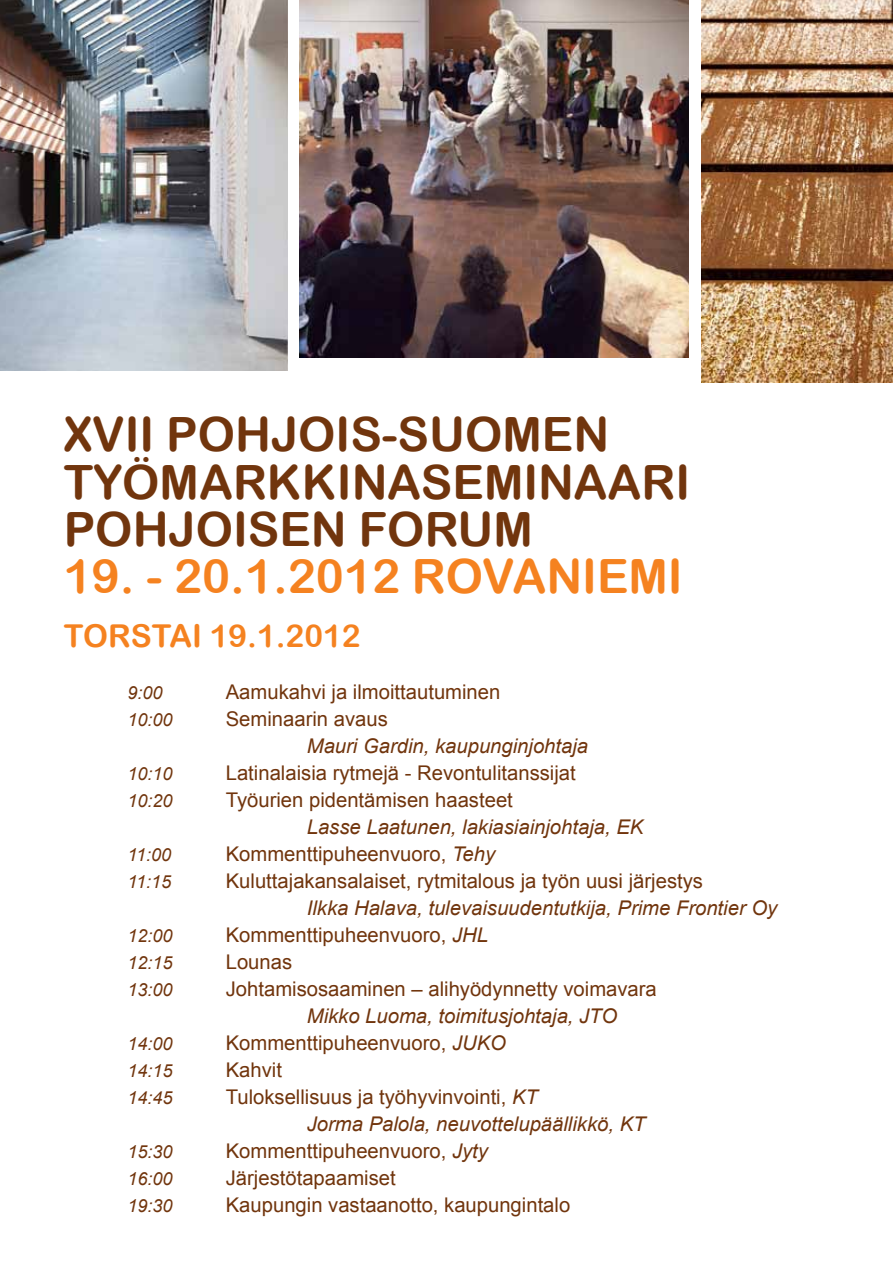
<style>
.page{position:relative;width:893px;height:1276px;background:#fff}
.page>*{position:absolute;margin:0;border:0;box-sizing:border-box;transform-origin:0 0}
.t1{font:47.25px/47.2px "Arial Rounded MT Bold";color:#71350d}
.t2{font:47.25px "Arial Rounded MT Bold";color:#f58220}
.t3{font:31.5px "Arial Rounded MT Bold";color:#f58220}
.t4{font:20.25px "Arial";color:#71350d}
.t5{font:italic 20.25px/27px "Arial";color:#71350d}
.t6{font:italic 18px "Arial";color:#71350d}
.s1{font-style:italic}
.s2{font-style:normal}
</style>
<div class="page">
<img style="left:702px;top:0;width:191px;height:383px">
<img style="left:300px;top:0;width:389px;height:357px">
<img style="left:0;top:0;width:287px;height:370px">
<h1 class="t1" style="left:64px;top:410px;width:547px">XVII POHJOIS-SUOMEN<br>TYÖMARKKINASEMIN</h1>
<h1 class="t1" style="left:573px;top:458px;width:110px">AARI</h1>
<h1 class="t1" style="left:64px;top:505px;width:64px">POHJOISEN</h1>
<h1 class="t1" style="left:359px;top:505px;width:134px">FORUM</h1>
<h1 class="t2" style="left:64px;top:548px;width:382px">19. - 20.1.2012 ROV</h1>
<h1 class="t2" style="left:512px;top:548px;width:61px">ANIEMI</h1>
<h2 class="t3" style="left:64px;top:617px;width:298px">TORSTAI 19.1.2012</h2>
<p class="t6" style="left:128px;top:681px;width:37px">9:00</p>
<p class="t4" style="left:226px;top:678px;width:276px">Aamukahvi ja ilmoittautuminen</p>
<p class="t6" style="left:128px;top:708px;width:47px">10:00</p>
<p class="t4" style="left:226px;top:705px;width:164px">Seminaarin avaus</p>
<p class="t5" style="left:307px;top:732px;width:283px">Mauri Gardin, kaupunginjohtaja</p>
<p class="t6" style="left:128px;top:762px;width:47px">10:10</p>
<p class="t4" style="left:226px;top:759px;width:352px">Latinalaisia rytmejä - Revontulitanssijat</p>
<p class="t6" style="left:128px;top:789px;width:47px">10:20</p>
<p class="t4" style="left:226px;top:786px;width:289px">Työurien pidentämisen haasteet</p>
<p class="t5" style="left:307px;top:813px;width:338px">Lasse Laatunen, lakiasiainjohtaja, EK</p>
<p class="t6" style="left:128px;top:843px;width:45px">11:00</p>
<p class="t4" style="left:226px;top:840px;width:271px">Kommenttipuheenvuoro, <span class="s1">Tehy</span></p>
<p class="t6" style="left:128px;top:870px;width:45px">11:15</p>
<p class="t4" style="left:226px;top:867px;width:479px">Kuluttajakansalaiset, rytmitalous ja työn uusi järjestys</p>
<p class="t5" style="left:307px;top:894px;width:472px">Ilkka Halava, tulevaisuudentutkija, Prime Frontier Oy</p>
<p class="t6" style="left:128px;top:924px;width:47px">12:00</p>
<p class="t4" style="left:226px;top:921px;width:264px">Kommenttipuheenvuoro, <span class="s1">JHL</span></p>
<p class="t6" style="left:128px;top:951px;width:47px">12:15</p>
<p class="t4" style="left:226px;top:948px;width:68px">Lounas</p>
<p class="t6" style="left:128px;top:978px;width:47px">13:00</p>
<p class="t4" style="left:226px;top:975px;width:433px">Johtamisosaaminen – alihyödynnetty voimavara</p>
<p class="t5" style="left:307px;top:1002px;width:312px">Mikko Luoma, toimitusjohtaja, JTO</p>
<p class="t6" style="left:128px;top:1032px;width:47px">14:00</p>
<p class="t4" style="left:226px;top:1029px;width:282px">Kommenttipuheenvuoro, <span class="s1">JUKO</span></p>
<p class="t6" style="left:128px;top:1059px;width:47px">14:15</p>
<p class="t4" style="left:226px;top:1056px;width:58px">Kahvit</p>
<p class="t6" style="left:128px;top:1086px;width:47px">14:45</p>
<p class="t5" style="left:307px;top:1083px;width:340px;text-indent:-81px"><span class="s2">Tuloksellisuus ja työhyvinvointi,</span> KT<br>Jorma Palola, neuvottelupäällikkö, KT</p>
<p class="t6" style="left:128px;top:1140px;width:47px">15:30</p>
<p class="t4" style="left:226px;top:1137px;width:264px">Kommenttipuheenvuoro, <span class="s1">Jyty</span></p>
<p class="t6" style="left:128px;top:1167px;width:47px">16:00</p>
<p class="t4" style="left:226px;top:1164px;width:171px">Järjestötapaamiset</p>
<p class="t6" style="left:128px;top:1194px;width:47px">19:30</p>
<p class="t4" style="left:226px;top:1191px;width:346px">Kaupungin vastaanotto, kaupungintalo</p>
</div>
